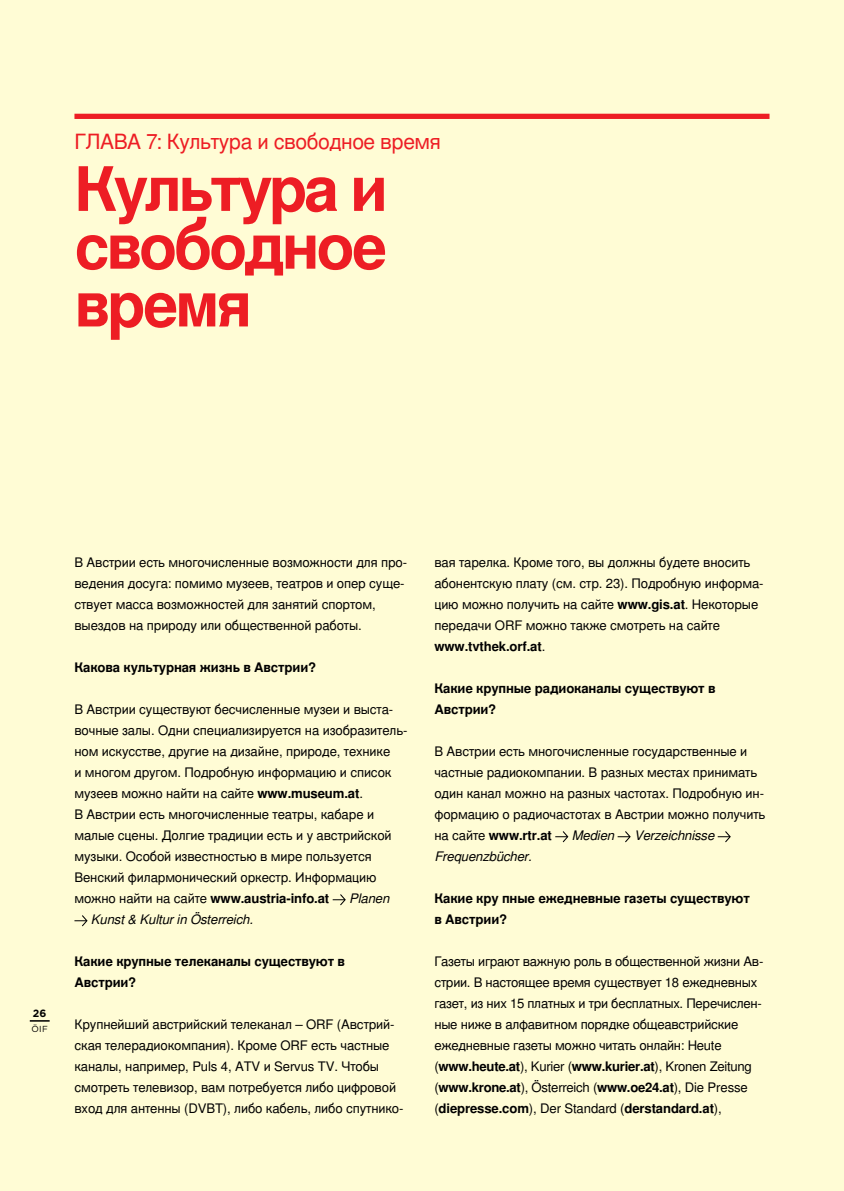
<style>
.page{position:relative;width:844px;height:1191px;background:#fff}
.page>*{position:absolute;margin:0;border:0;box-sizing:border-box;transform-origin:0 0}
.t1{font:700 61.25px/57.8px "Nimbus San LOT";letter-spacing:-.05em;color:#ed1d24;text-align:justify}
.t2{font:21px "Nimbus San LOT";letter-spacing:-.02em;color:#ed1d24}
.t3{font:13.12px/21px "Nimbus San LOT";letter-spacing:-.01em;color:#000}
.t4{font:700 13.12px/21px "Nimbus San LOT";letter-spacing:-.01em;color:#000}
.t5{font:italic 13.12px "Nimbus San LOT";letter-spacing:-.01em;color:#000}
.t6{font:700 10.5px "Gotham";color:#000}
.t7{font:8.75px "Gotham";color:#000}
.s1{font-weight:700}
</style>
<div class="page">
<div style="left:0;top:0;width:843px;height:1191px;background:#fffcd5"></div>
<div style="left:74px;top:114px;width:695px;height:5px;background:#ed1d24"></div>
<svg style="left:332px;top:894px;width:14px;height:11px"></svg>
<svg style="left:74px;top:915px;width:14px;height:11px"></svg>
<svg style="left:555px;top:831px;width:13px;height:11px"></svg>
<svg style="left:617px;top:831px;width:13px;height:11px"></svg>
<svg style="left:717px;top:831px;width:13px;height:11px"></svg>
<svg style="left:30px;top:1020px;width:20px;height:1px"></svg>
<h2 class="t2" style="left:74px;top:129px;width:368px">ГЛАВА 7: Культура и свободное время</h2>
<h1 class="t1" style="left:74px;top:163px;width:315px">Культура и свободное время</h1>
<p class="t6" style="left:33px;top:1006px;width:15px">26</p>
<p class="t7" style="left:32px;top:1023px;width:18px">ÖIF</p>
<p class="t3" style="left:74px;top:552px;width:334px">В Австрии есть многочисленные возможности для про&shy;ведения досуга: помимо музеев, театров и опер суще&shy;ствует масса возможностей для занятий спортом, выездов на природу или общественной работы.</p>
<p class="t4" style="left:74px;top:657px;width:243px">Какова культурная жизнь в Австрии?</p>
<p class="t3" style="left:74px;top:699px;width:334px">В Австрии существуют бесчисленные музеи и выста&shy;вочные залы. Одни специализируется на изобразитель&shy;ном искусстве, другие на дизайне, природе, технике<br>и многом другом. Подробную информацию и список музеев можно найти на сайте <span class="s1">www.museum.at</span>.<br>В Австрии есть многочисленные театры, кабаре и малые сцены. Долгие традиции есть и у австрийской музыки. Особой известностью в мире пользуется Венский филармонический оркестр. Информацию можно найти на сайте <span class="s1">www.austria-info.at</span></p>
<p class="t5" style="left:349px;top:890px;width:42px">Planen</p>
<p class="t5" style="left:91px;top:911px;width:163px">Kunst &amp; Kultur in Österreich.</p>
<p class="t4" style="left:74px;top:951px;width:272px">Какие крупные телеканалы существуют в<br>Австрии?</p>
<p class="t3" style="left:74px;top:1014px;width:330px">Крупнейший австрийский телеканал – ORF (Австрий&shy;ская телерадиокомпания). Кроме ORF есть частные каналы, например, Puls 4, ATV и Servus TV. Чтобы смотреть телевизор, вам потребуется либо цифровой вход для антенны (DVBT), либо кабель, либо спутнико-</p>
<p class="t3" style="left:434px;top:552px;width:330px">вая тарелка. Кроме того, вы должны будете вносить абонентскую плату (см. стр. 23). Подробную информа&shy;цию можно получить на сайте <span class="s1">www.gis.at</span>. Некоторые передачи ORF можно также смотреть на сайте <span class="s1">www.tvthek.orf.at</span>.</p>
<p class="t4" style="left:434px;top:678px;width:282px">Какие крупные радиоканалы существуют в<br>Австрии?</p>
<p class="t3" style="left:434px;top:741px;width:332px">В Австрии есть многочисленные государственные и частные радиокомпании. В разных местах принимать один канал можно на разных частотах. Подробную ин&shy;формацию о радиочастотах в Австрии можно получить на сайте <span class="s1">www.rtr.at</span></p>
<p class="t5" style="left:571px;top:827px;width:44px">Medien</p>
<p class="t5" style="left:634px;top:827px;width:82px">Verzeichnisse</p>
<p class="t5" style="left:434px;top:848px;width:99px">Frequenzbücher.</p>
<p class="t4" style="left:434px;top:888px;width:317px">Какие кру пные ежедневные газеты существуют в Австрии?</p>
<p class="t3" style="left:434px;top:951px;width:330px">Газеты играют важную роль в общественной жизни Ав&shy;стрии. В настоящее время существует 18 ежедневных газет, из них 15 платных и три бесплатных. Перечислен&shy;ные ниже в алфавитном порядке общеавстрийские ежедневные газеты можно читать онлайн: Heute (<span class="s1">www.heute.at</span>), Kurier (<span class="s1">www.kurier.at</span>), Kronen Zeitung (<span class="s1">www.krone.at</span>), Österreich (<span class="s1">www.oe24.at</span>), Die Presse (<span class="s1">diepresse.com</span>), Der Standard (<span class="s1">derstandard.at</span>),</p>
</div>
